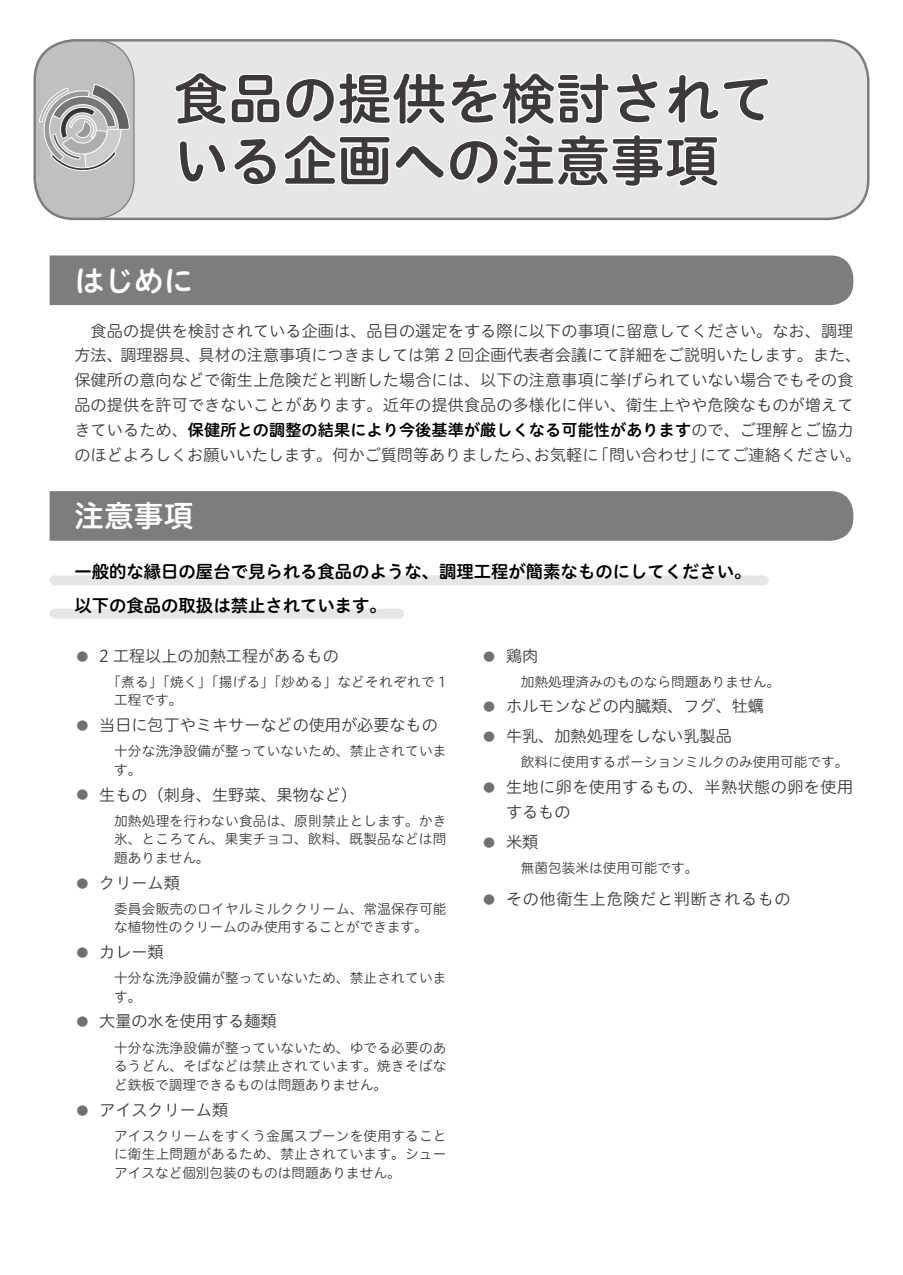
<style>
.page{position:relative;width:903px;height:1275px;background:#fff}
.page>*{position:absolute;margin:0;border:0;box-sizing:border-box;transform-origin:0 0}
.t1{font:54.6px/61.9px "Hiragino UD Sans R Std W6";color:#3e3a39}
.t2{font:29.75px "Hiragino UD Sans R Std W6";color:#fff}
.t3{font:17.32px/33.2px "Hiragino UD Sans R Std W6";color:#000}
.t4{font:16.1px/24.8px "Hiragino UD Sans R Std W3";color:#3e3a39}
.t5{font:16.1px "Hiragino UD Sans R Std W6";letter-spacing:.005em;color:#000}
.t6{font:16.1px/24.8px "Hiragino UD Sans R Std W3";letter-spacing:.03em;color:#3e3a39}
.t7{font:16.1px "Hiragino UD Sans R Std W3";letter-spacing:.04em;color:#3e3a39}
.t8{font:13.65px/18.6px "Hiragino UD Sans R Std W3";letter-spacing:.015em;color:#3e3a39}
.s1{font-family:"Hiragino UD Sans R Std W3";color:#3e3a39}
.s2{font-family:"Meiryo";color:#727171}
.s3{font-family:"Hiragino UD Sans R Std W6";font-size:29.75px;color:#fff}
</style>
<div class="page">
<div style="left:35px;top:40px;width:833px;height:179px;background:#e6e6e6;border-radius:40px"></div>
<div style="left:35px;top:40px;width:99px;height:179px;background:#bfc0c0;border-radius:40px"></div>
<svg style="left:39px;top:84px;width:91px;height:87px"></svg>
<svg style="left:173px;top:39px;width:597px;height:182px"></svg>
<div style="left:50px;top:255px;width:803px;height:50px;background:#7d7d7d"></div>
<div style="left:50px;top:491px;width:803px;height:50px;background:#7d7d7d"></div>
<div style="left:55px;top:575px;width:708px;height:10px;background:#e6e6e6"></div>
<svg style="left:76px;top:575px;width:677px;height:1px"></svg>
<div style="left:55px;top:609px;width:343px;height:10px;background:#e6e6e6"></div>
<h1 class="t1" style="left:174px;top:65px;width:602px">食品の提供を検討されている企画への注意事項</h1>
<h2 class="t2" style="left:74px;top:258px;width:121px">はじめに</h2>
<p class="t4" style="left:74px;top:317px;width:788px">　食品の提供を検討されている企画は、品目の選定をする際に以下の事項に留意してください。なお、調理方法、調理器具、具材の注意事項につきましては第 2 回企画代表者会議にて詳細をご説明いたします。また、保健所の意向などで衛生上危険だと判断した場合には、以下の注意事項に挙げられていない場合でもその食品の提供を許可できないことがあります。近年の提供食品の多様化に伴い、衛生上やや危険なものが増えて</p>
<p class="t5" style="left:74px;top:417px;width:780px"><span class="s1">きているため、</span>保健所との調整の結果により今後基準が厳しくなる可能性があります<span class="s1">ので、ご理解とご協力</span></p>
<p class="t4" style="left:74px;top:441px;width:788px">のほどよろしくお願いいたします。何かご質問等ありましたら、お気軽に「問い合わせ」にてご連絡ください。</p>
<h2 class="t2" style="left:74px;top:493px;width:121px">注意事項</h2>
<p class="t3" style="left:74px;top:554px;width:679px">一般的な縁日の屋台で見られる食品のような、調理工程が簡素なものにしてください。以下の食品の取扱は禁止されています。</p>
<p class="t4" style="left:74px;top:642px;width:266px"><span class="s2">●</span> 2 工程以上の加熱工程があるもの</p>
<p class="t8" style="left:114px;top:671px;width:334px;text-indent:-7px">「煮る」「焼く」「揚げる」「炒める」などそれぞれで 1工程です。</p>
<p class="t4" style="left:74px;top:712px;width:365px"><span class="s2">●</span> 当日に包丁やミキサーなどの使用が必要なもの</p>
<p class="t8" style="left:114px;top:741px;width:334px">十分な洗浄設備が整っていないため、禁止されています。</p>
<p class="t4" style="left:74px;top:781px;width:284px"><span class="s2">●</span> 生もの（刺身、生野菜、果物など）</p>
<p class="t8" style="left:114px;top:810px;width:334px;text-align:justify">加熱処理を行わない食品は、原則禁止とします。かき氷、ところてん、果実チョコ、飲料、既製品などは問題ありません。</p>
<p class="t4" style="left:74px;top:869px;width:107px"><span class="s2">●</span> クリーム類</p>
<p class="t8" style="left:114px;top:898px;width:334px">委員会販売のロイヤルミルククリーム、常温保存可能な植物性のクリームのみ使用することができます。</p>
<p class="t4" style="left:74px;top:939px;width:91px"><span class="s2">●</span> カレー類</p>
<p class="t8" style="left:114px;top:968px;width:334px">十分な洗浄設備が整っていないため、禁止されています。</p>
<p class="t4" style="left:74px;top:1008px;width:204px"><span class="s2">●</span> 大量の水を使用する麺類</p>
<p class="t8" style="left:114px;top:1037px;width:334px;text-align:justify">十分な洗浄設備が整っていないため、ゆでる必要のあるうどん、そばなどは禁止されています。焼きそばなど鉄板で調理できるものは問題ありません。</p>
<p class="t4" style="left:74px;top:1096px;width:155px"><span class="s2">●</span> アイスクリーム類</p>
<p class="t8" style="left:114px;top:1125px;width:334px;text-align:justify">アイスクリームをすくう金属スプーンを使用することに衛生上問題があるため、禁止されています。シューアイスなど個別包装のものは問題ありません。</p>
<p class="t4" style="left:481px;top:642px;width:59px"><span class="s2">●</span> 鶏肉</p>
<p class="t8" style="left:521px;top:671px;width:261px">加熱処理済みのものなら問題ありません。</p>
<p class="t4" style="left:481px;top:693px;width:284px"><span class="s2">●</span> ホルモンなどの内臓類、フグ、牡蠣</p>
<p class="t4" style="left:481px;top:723px;width:252px"><span class="s2">●</span> 牛乳、加熱処理をしない乳製品</p>
<p class="t8" style="left:521px;top:752px;width:329px">飲料に使用するポーションミルクのみ使用可能です。</p>
<p class="t6" style="left:506px;top:774px;width:349px;text-indent:-25px"><span class="s2">●</span> 生地に卵を使用するもの、半熟状態の卵を使用するもの</p>
<p class="t4" style="left:481px;top:828px;width:59px"><span class="s2">●</span> 米類</p>
<p class="t8" style="left:521px;top:858px;width:179px">無菌包装米は使用可能です。</p>
<p class="t7" style="left:481px;top:887px;width:374px"><span class="s2">●</span> その他衛生上危険だと判断されるもの <span class="s3">2-5-</span></p>
</div>
